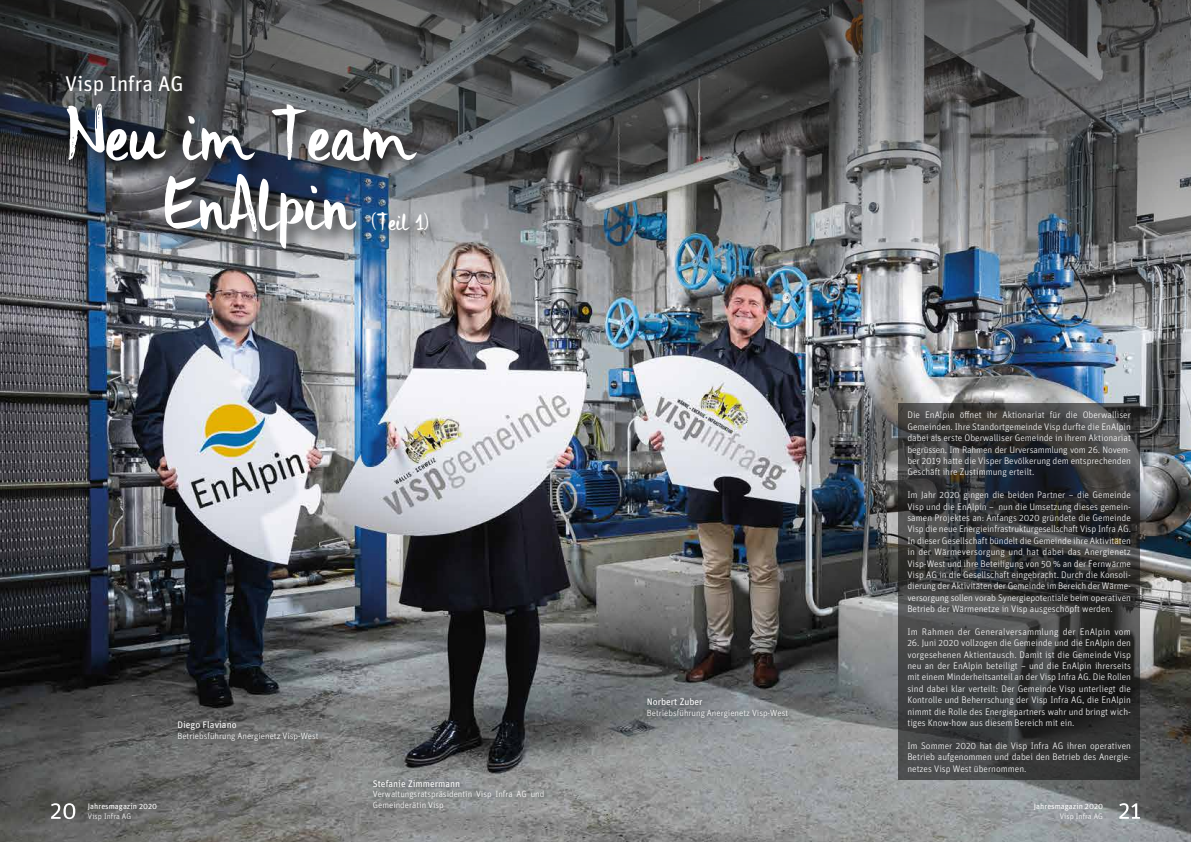
<style>
.page{position:relative;width:1191px;height:842px;background:#fff}
.page>*{position:absolute;margin:0;border:0;box-sizing:border-box;transform-origin:0 0}
.t1{font:80px "DK Uncle Edward";letter-spacing:-.02em;color:#fff}
.t2{font:26px "DK Uncle Edward";color:#fff}
.t3{font:21.3px "Unit OT";color:#fff}
.t4{font:300 9.5px/11.4px "Unit OT";color:#fff;text-align:justify}
.t5{font:9.5px "Unit OT";color:#fff}
.t6{font:300 9.5px "Unit OT";letter-spacing:.02em;color:#fff}
.t7{font:300 9px/10.8px "Unit OT";color:#fff}
.t8{font:8px "Unit OT";color:#fff}
.t9{font:300 8px "Unit OT";letter-spacing:.01em;color:#fff}
</style>
<div class="page">
<img style="left:0;top:308px;width:1191px;height:534px">
<img style="left:365px;top:770px;width:191px;height:52px">
<img style="left:169px;top:712px;width:164px;height:40px">
<svg style="left:899px;top:404px;width:241px;height:376px;background:#373839"></svg>
<img style="left:639px;top:689px;width:163px;height:40px">
<img style="left:0;top:0;width:1191px;height:308px">
<img style="left:155px;top:212px;width:295px;height:70px">
<img style="left:57px;top:83px;width:397px;height:129px">
<svg style="left:51px;top:803px;width:24px;height:16px"></svg>
<svg style="left:1119px;top:803px;width:21px;height:16px"></svg>
<h3 class="t3" style="left:65px;top:71px;width:120px">Visp Infra AG</h3>
<h1 class="t1" style="left:65px;top:89px;width:351px">Neu im Team</h1>
<h1 class="t1" style="left:163px;top:159px;width:192px">EnAlpin</h1>
<h2 class="t2" style="left:371px;top:207px;width:59px">(Teil 1)</h2>
<p class="t5" style="left:177px;top:719px;width:61px">Diego Flaviano</p>
<p class="t7" style="left:177px;top:730px;width:143px">Betriebsführung Anergienetz Visp-West</p>
<p class="t8" style="left:88px;top:802px;width:71px">Jahresmagazin 2020</p>
<p class="t9" style="left:88px;top:811px;width:45px">Visp Infra AG</p>
<p class="t5" style="left:373px;top:778px;width:89px">Stefanie Zimmermann</p>
<p class="t7" style="left:373px;top:789px;width:173px">Verwaltungsratspräsidentin Visp Infra AG und<br>Gemeinderätin Visp</p>
<p class="t5" style="left:647px;top:696px;width:57px">Norbert Zuber</p>
<p class="t7" style="left:647px;top:707px;width:143px">Betriebsführung Anergienetz Visp-West</p>
<p class="t4" style="left:907px;top:409px;width:225px">Die EnAlpin öffnet ihr Aktionariat für die Oberwalliser Gemeinden. Ihre Standortgemeinde Visp durfte die EnAlpin dabei als erste Oberwalliser Gemeinde in ihrem Aktionariat begrüssen. Im Rahmen der Urversammlung vom 26. Novem&shy;ber 2019 hatte die Visper Bevölkerung dem entsprechenden Geschäft ihre Zustimmung erteilt.</p>
<p class="t4" style="left:907px;top:489px;width:225px">Im Jahr 2020 gingen die beiden Partner – die Gemeinde Visp und die EnAlpin – nun die Umsetzung dieses gemein&shy;samen Projektes an: Anfangs 2020 gründete die Gemeinde Visp die neue Energieinfrastrukturgesellschaft Visp Infra AG.<br>In dieser Gesellschaft bündelt die Gemeinde ihre Aktivitäten in der Wärmeversorgung und hat dabei das Anergienetz Visp-West und ihre Beteiligung von 50 % an der Fernwärme Visp AG in die Gesellschaft eingebracht. Durch die Konsoli&shy;dierung der Aktivitäten der Gemeinde im Bereich der Wärme&shy;versorgung sollen vorab Synergiepotentiale beim operativen Betrieb der Wärmenetze in Visp ausgeschöpft werden.</p>
<p class="t6" style="left:907px;top:626px;width:225px">Im Rahmen der Generalversammlung der EnAlpin vom</p>
<p class="t4" style="left:907px;top:637px;width:225px">26. Juni 2020 vollzogen die Gemeinde und die EnAlpin den vorgesehenen Aktientausch. Damit ist die Gemeinde Visp neu an der EnAlpin beteiligt – und die EnAlpin ihrerseits mit einem Minderheitsanteil an der Visp Infra AG. Die Rollen sind dabei klar verteilt: Der Gemeinde Visp unterliegt die Kontrolle und Beherrschung der Visp Infra AG, die EnAlpin nimmt die Rolle des Energiepartners wahr und bringt wich&shy;tiges Know-how aus diesem Bereich mit ein.</p>
<p class="t4" style="left:907px;top:740px;width:225px">Im Sommer 2020 hat die Visp Infra AG ihren operativen Betrieb aufgenommen und dabei den Betrieb des Anergie&shy;netzes Visp West übernommen.</p>
<p class="t8" style="left:1033px;top:802px;width:71px">Jahresmagazin 2020</p>
<p class="t9" style="left:1059px;top:811px;width:45px">Visp Infra AG</p>
</div>
